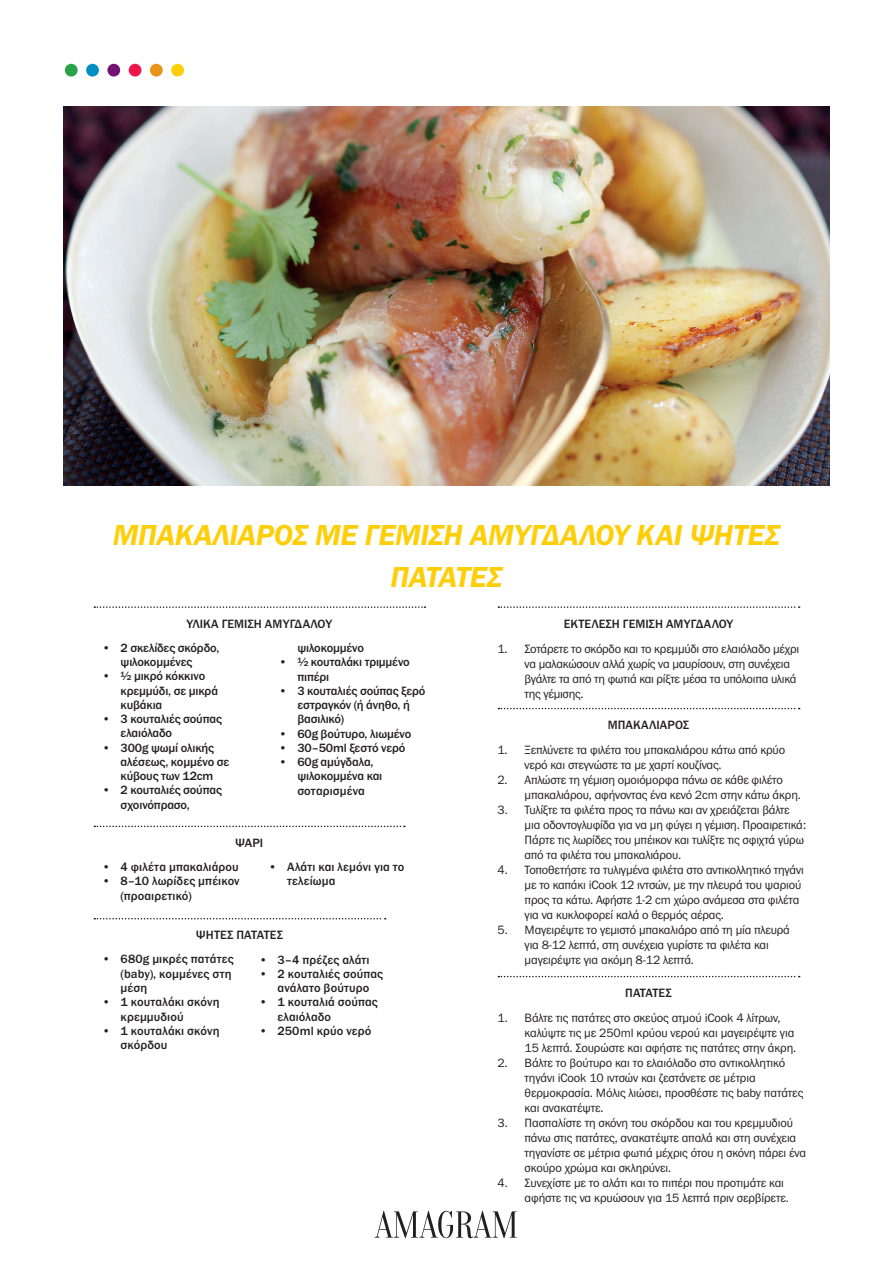
<style>
.page{position:relative;width:893px;height:1263px;background:#fff}
.page>*{position:absolute;margin:0;border:0;box-sizing:border-box;transform-origin:0 0}
.t1{font:30px/42px "Franklin Gothic URW Dem Ita";letter-spacing:-.005em;color:#fece08;text-align:center}
.t2{font:12.45px/15px "Franklin Gothic URW Boo";letter-spacing:-.015em;color:#231f20}
.t3{font:500 12.45px/14.2px "Franklin Gothic URW";color:#231f20}
.s1{font-family:"Franklin Gothic URW Boo";font-weight:400}
</style>
<div class="page">
<img style="left:64px;top:106px;width:765px;height:380px">
<svg style="left:498px;top:606px;width:302px;height:2px"></svg>
<svg style="left:498px;top:708px;width:302px;height:1px"></svg>
<svg style="left:498px;top:976px;width:302px;height:1px"></svg>
<svg style="left:94px;top:606px;width:331px;height:2px"></svg>
<svg style="left:94px;top:826px;width:311px;height:1px"></svg>
<svg style="left:94px;top:918px;width:292px;height:1px"></svg>
<div style="left:171px;top:64px;width:13px;height:13px;background:#fece08;border-radius:50%"></div>
<div style="left:150px;top:64px;width:13px;height:13px;background:#e89418;border-radius:50%"></div>
<div style="left:129px;top:64px;width:12px;height:13px;background:#ed164b;border-radius:50%"></div>
<div style="left:107px;top:64px;width:13px;height:13px;background:#731372;border-radius:50%"></div>
<div style="left:86px;top:64px;width:13px;height:13px;background:#008fc5;border-radius:50%"></div>
<div style="left:65px;top:64px;width:13px;height:13px;background:#29a347;border-radius:50%"></div>
<svg style="left:375px;top:1211px;width:142px;height:27px"></svg>
<h1 class="t1" style="left:113px;top:512px;width:669px">ΜΠΑΚΑΛΙΆΡΟΣ ΜΕ ΓΈΜΙΣΗ ΑΜΥΓΔΆΛΟΥ ΚΑΙ ΨΗΤΈΣ<br>ΠΑΤΆΤΕΣ</h1>
<p class="t3" style="left:187px;top:616px;width:147px">ΥΛΙΚΆ ΓΈΜΙΣΗ ΑΜΥΓΔΆΛΟΥ</p>
<p class="t3" style="left:121px;top:640px;width:100px;text-indent:-19px"><span class="s1">•</span> 2 σκελίδες σκόρδο, ψιλοκομμένες</p>
<p class="t3" style="left:121px;top:669px;width:99px;text-indent:-19px"><span class="s1">•</span> ½ μικρό κόκκινο κρεμμύδι, σε μικρά κυβάκια</p>
<p class="t3" style="left:121px;top:712px;width:103px;text-indent:-19px"><span class="s1">•</span> 3 κουταλιές σούπας ελαιόλαδο</p>
<p class="t3" style="left:121px;top:740px;width:110px;text-indent:-19px"><span class="s1">•</span> 300g ψωμί ολικής αλέσεως, κομμένο σε κύβους των 12cm</p>
<p class="t3" style="left:121px;top:783px;width:103px;text-indent:-19px"><span class="s1">•</span> 2 κουταλιές σούπας σχοινόπρασο,</p>
<p class="t3" style="left:297px;top:640px;width:68px">ψιλοκομμένο</p>
<p class="t3" style="left:297px;top:655px;width:114px;text-indent:-19px"><span class="s1">•</span> ½ κουταλάκι τριμμένο πιπέρι</p>
<p class="t3" style="left:297px;top:683px;width:130px;text-indent:-19px"><span class="s1">•</span> 3 κουταλιές σούπας ξερό εστραγκόν (ή άνηθο, ή βασιλικό)</p>
<p class="t3" style="left:279px;top:726px;width:134px"><span class="s1">•</span> 60g βούτυρο, λιωμένο</p>
<p class="t3" style="left:279px;top:740px;width:128px"><span class="s1">•</span> 30–50ml ξεστό νερό</p>
<p class="t3" style="left:297px;top:754px;width:86px;text-indent:-19px"><span class="s1">•</span> 60g αμύγδαλα, ψιλοκομμένα και σοταρισμένα</p>
<p class="t3" style="left:235px;top:836px;width:30px">ΨΆΡΙ</p>
<p class="t3" style="left:102px;top:860px;width:138px"><span class="s1">•</span> 4 φιλέτα μπακαλιάρου</p>
<p class="t3" style="left:121px;top:874px;width:121px;text-indent:-19px"><span class="s1">•</span> 8–10 λωρίδες μπέικον (προαιρετικό)</p>
<p class="t3" style="left:287px;top:860px;width:119px;text-indent:-19px"><span class="s1">•</span> Αλάτι και λεμόνι για το τελείωμα</p>
<p class="t3" style="left:196px;top:928px;width:89px">ΨΗΤΈΣ ΠΑΤΆΤΕΣ</p>
<p class="t3" style="left:121px;top:952px;width:115px;text-indent:-19px"><span class="s1">•</span> 680g μικρές πατάτες (baby), κομμένες στη μέση</p>
<p class="t3" style="left:121px;top:995px;width:100px;text-indent:-19px"><span class="s1">•</span> 1 κουταλάκι σκόνη κρεμμυδιού</p>
<p class="t3" style="left:121px;top:1023px;width:100px;text-indent:-19px"><span class="s1">•</span> 1 κουταλάκι σκόνη σκόρδου</p>
<p class="t3" style="left:259px;top:952px;width:112px"><span class="s1">•</span> 3–4 πρέζες αλάτι</p>
<p class="t3" style="left:259px;top:966px;width:126px;text-align:center"><span class="s1">•</span> 2 κουταλιές σούπας ανάλατο βούτυρο</p>
<p class="t3" style="left:277px;top:995px;width:102px;text-indent:-19px"><span class="s1">•</span> 1 κουταλιά σούπας ελαιόλαδο</p>
<p class="t3" style="left:259px;top:1023px;width:114px"><span class="s1">•</span> 250ml κρύο νερό</p>
<p class="t3" style="left:564px;top:616px;width:171px">ΕΚΤΈΛΕΣΗ ΓΈΜΙΣΗ ΑΜΥΓΔΆΛΟΥ</p>
<p class="t2" style="left:525px;top:641px;width:276px;text-indent:-27px">1. Σοτάρετε το σκόρδο και το κρεμμύδι στο ελαιόλαδο μέχρι να μαλακώσουν αλλά χωρίς να μαυρίσουν, στη συνέχεια βγάλτε τα από τη φωτιά και ρίξτε μέσα τα υπόλοιπα υλικά της γέμισης.</p>
<p class="t3" style="left:608px;top:718px;width:83px">ΜΠΑΚΑΛΙΆΡΟΣ</p>
<p class="t2" style="left:525px;top:742px;width:262px;text-indent:-27px">1. Ξεπλύνετε τα φιλέτα του μπακαλιάρου κάτω από κρύο νερό και στεγνώστε τα με χαρτί κουζίνας.</p>
<p class="t2" style="left:525px;top:772px;width:278px;text-indent:-27px">2. Απλώστε τη γέμιση ομοιόμορφα πάνω σε κάθε φιλέτο μπακαλιάρου, αφήνοντας ένα κενό 2cm στην κάτω άκρη.</p>
<p class="t2" style="left:525px;top:802px;width:283px;text-indent:-27px">3. Τυλίξτε τα φιλέτα προς τα πάνω και αν χρειάζεται βάλτε μια οδοντογλυφίδα για να μη φύγει η γέμιση. Προαιρετικά:<br>Πάρτε τις λωρίδες του μπέικον και τυλίξτε τις σφιχτά γύρω από τα φιλέτα του μπακαλιάρου.</p>
<p class="t2" style="left:525px;top:862px;width:281px;text-indent:-27px">4. Τοποθετήστε τα τυλιγμένα φιλέτα στο αντικολλητικό τηγάνι με το καπάκι iCook 12 ιντσών, με την πλευρά του ψαριού προς τα κάτω. Αφήστε 1-2 cm χώρο ανάμεσα στα φιλέτα για να κυκλοφορεί καλά ο θερμός αέρας.</p>
<p class="t2" style="left:525px;top:922px;width:267px;text-indent:-27px">5. Μαγειρέψτε το γεμιστό μπακαλιάρο από τη μία πλευρά για 8-12 λεπτά, στη συνέχεια γυρίστε τα φιλέτα και μαγειρέψτε για ακόμη 8-12 λεπτά.</p>
<p class="t3" style="left:625px;top:986px;width:48px">ΠΑΤΆΤΕΣ</p>
<p class="t2" style="left:525px;top:1010px;width:273px;text-indent:-27px">1. Βάλτε τις πατάτες στο σκεύος ατμού iCook 4 λίτρων, καλύψτε τις με 250ml κρύου νερού και μαγειρέψτε για<br>15 λεπτά. Σουρώστε και αφήστε τις πατάτες στην άκρη.</p>
<p class="t2" style="left:525px;top:1055px;width:280px;text-indent:-27px">2. Βάλτε το βούτυρο και το ελαιόλαδο στο αντικολλητικό τηγάνι iCook 10 ιντσών και ζεστάνετε σε μέτρια θερμοκρασία. Μόλις λιώσει, προσθέστε τις baby πατάτες και ανακατέψτε.</p>
<p class="t2" style="left:525px;top:1115px;width:283px;text-indent:-27px">3. Πασπαλίστε τη σκόνη του σκόρδου και του κρεμμυδιού πάνω στις πατάτες, ανακατέψτε απαλά και στη συνέχεια τηγανίστε σε μέτρια φωτιά μέχρις ότου η σκόνη πάρει ένα σκούρο χρώμα και σκληρύνει.</p>
<p class="t2" style="left:525px;top:1175px;width:266px;text-indent:-27px">4. Συνεχίστε με το αλάτι και το πιπέρι που προτιμάτε και αφήστε τις να κρυώσουν για 15 λεπτά πριν σερβίρετε.</p>
</div>
